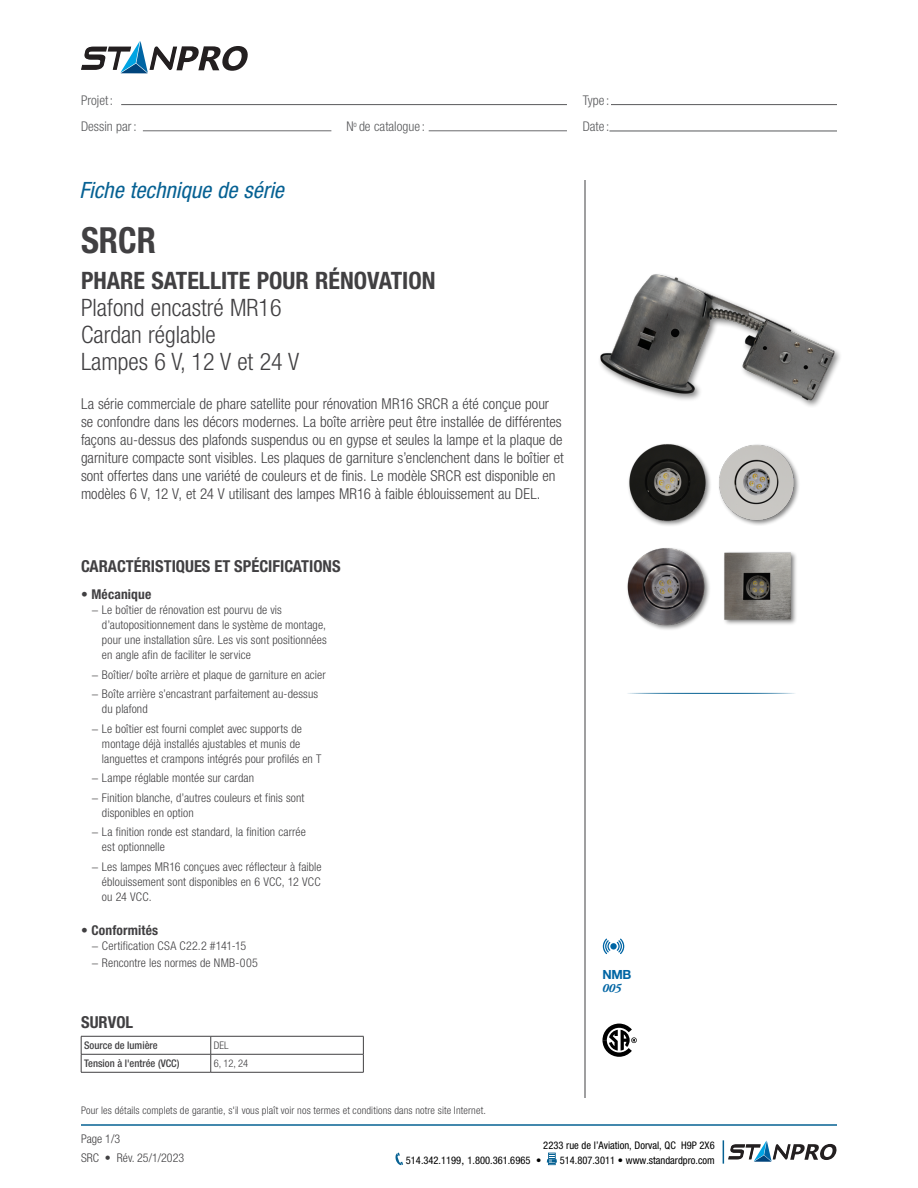
<style>
.page{position:relative;width:918px;height:1188px;background:#fff}
.page>*{position:absolute;margin:0;border:0;box-sizing:border-box;transform-origin:0 0}
.t1{font:700 condensed 36px "Helvetica Neue";color:#414042;scale:.96 1}
.t2{font:300 condensed 24px/27px "Helvetica Neue";color:#414042}
.t3{font:700 condensed 24px "Helvetica Neue";color:#414042}
.t4{font:italic condensed 22.5px "Helvetica Neue";color:#066193}
.t5{font:700 condensed 16.5px "Helvetica Neue";color:#414042}
.t6{font:300 condensed 15px/18px "Helvetica Neue";color:#414042}
.t7{font:700 condensed 13.5px "Helvetica Neue";letter-spacing:.01em;color:#414042}
.t8{font:300 condensed 13.35px "Helvetica Neue";color:#58595b}
.t9{font:700 12.6px "Helvetica Neue";color:#0065a4}
.t10{font:italic 700 12.6px "Adobe Garamond Pro";color:#0065a4}
.t11{font:300 condensed 12px/15px "Helvetica Neue";letter-spacing:.01em;color:#414042}
.t12{font:300 condensed 10.5px "Helvetica Neue";letter-spacing:.015em;color:#414042}
.t13{font:condensed 10.5px "Helvetica Neue";color:#000}
.t14{font:500 condensed 10.5px "Helvetica Neue";color:#414042}
.t15{font:300 condensed 7.8px "Helvetica Neue";color:#58595b}
.s1{font-stretch:normal}
</style>
<div class="page">
<svg style="left:395px;top:1153px;width:8px;height:12px"></svg>
<svg style="left:547px;top:1153px;width:10px;height:12px"></svg>
<hr style="left:81px;top:1124px;width:756px;height:2px;background:#066193">
<hr style="left:121px;top:104px;width:446px;height:1px;background:#58595b">
<hr style="left:611px;top:104px;width:226px;height:1px;background:#58595b">
<hr style="left:610px;top:131px;width:227px;height:1px;background:#58595b">
<hr style="left:429px;top:131px;width:138px;height:1px;background:#696a6d">
<hr style="left:143px;top:131px;width:188px;height:1px;background:#696a6d">
<svg style="left:81px;top:41px;width:167px;height:32px"></svg>
<svg style="left:723px;top:1140px;width:114px;height:24px"></svg>
<hr style="left:585px;top:180px;width:1px;height:918px;background:#414042">
<hr style="left:627px;top:693px;width:169px;height:1px;background:#066193">
<hr style="left:81px;top:1054px;width:130px;height:1px;background:#414042">
<hr style="left:211px;top:1054px;width:153px;height:1px;background:#414042">
<hr style="left:81px;top:1072px;width:130px;height:1px;background:#414042">
<hr style="left:211px;top:1072px;width:153px;height:1px;background:#414042">
<hr style="left:211px;top:1036px;width:153px;height:1px;background:#414042">
<svg style="left:363px;top:1036px;width:1px;height:36px"></svg>
<hr style="left:81px;top:1036px;width:130px;height:1px;background:#414042">
<svg style="left:81px;top:1036px;width:1px;height:36px"></svg>
<svg style="left:210px;top:1036px;width:1px;height:36px"></svg>
<img style="left:600px;top:274px;width:240px;height:133px">
<img style="left:584px;top:422px;width:81px;height:104px">
<img style="left:665px;top:444px;width:134px;height:82px">
<img style="left:584px;top:526px;width:80px;height:121px">
<img style="left:664px;top:548px;width:132px;height:82px">
<svg style="left:603px;top:939px;width:21px;height:15px"></svg>
<svg style="left:602px;top:1024px;width:35px;height:33px"></svg>
<p class="t8" style="left:81px;top:92px;width:34px">Projet :</p>
<p class="t8" style="left:583px;top:92px;width:28px">Type :</p>
<p class="t8" style="left:346px;top:119px;width:80px">N de catalogue :</p>
<p class="t8" style="left:583px;top:119px;width:28px">Date :</p>
<p class="t8" style="left:81px;top:118px;width:57px">Dessin par:</p>
<p class="t15" style="left:354px;top:119px;width:5px">o</p>
<h3 class="t4" style="left:80px;top:177px;width:206px">Fiche technique de série</h3>
<h1 class="t1" style="left:81px;top:218px;width:80px">SRCR</h1>
<h2 class="t3" style="left:81px;top:266px;width:356px">PHARE SATELLITE POUR RÉNOVATION</h2>
<h2 class="t2" style="left:81px;top:294px;width:220px">Plafond encastré MR16<br>Cardan réglable<br>Lampes 6 V, 12 V et 24 V</h2>
<p class="t6" style="left:81px;top:394px;width:484px">La série commerciale de phare satellite pour rénovation MR16 SRCR a été conçue pour se confondre dans les décors modernes. La boîte arrière peut être installée de différentes façons au-dessus des plafonds suspendus ou en gypse et seules la lampe et la plaque de garniture compacte sont visibles. Les plaques de garniture s’enclenchent dans le boîtier et sont offertes dans une variété de couleurs et de finis. Le modèle SRCR est disponible en modèles 6 V, 12 V, et 24 V utilisant des lampes MR16 à faible éblouissement au DEL.</p>
<h3 class="t5" style="left:81px;top:556px;width:261px">CARACTÉRISTIQUES ET SPÉCIFICATIONS</h3>
<p class="t7" style="left:81px;top:586px;width:72px">• Mécanique</p>
<p class="t11" style="left:102px;top:603px;width:226px;text-indent:-10px">− Le boîtier de rénovation est pourvu de vis d’autopositionnement dans le système de montage, pour une installation sûre. Les vis sont positionnées en angle afin de faciliter le service</p>
<p class="t11" style="left:91px;top:665px;width:236px;line-height:19.5px">− Boîtier/ boîte arrière et plaque de garniture en acier − Boîte arrière s’encastrant parfaitement au-dessus</p>
<p class="t11" style="left:91px;top:699px;width:212px;line-height:19.5px;text-indent:10px">du plafond<br>− Le boîtier est fourni complet avec supports de</p>
<p class="t11" style="left:102px;top:736px;width:221px">montage déjà installés ajustables et munis de languettes et crampons intégrés pour profilés en T</p>
<p class="t11" style="left:91px;top:768px;width:214px;line-height:19.5px">− Lampe réglable montée sur cardan<br>− Finition blanche, d’autres couleurs et finis sont</p>
<p class="t11" style="left:91px;top:803px;width:216px;line-height:19.5px;text-indent:10px">disponibles en option<br>− La finition ronde est standard, la finition carrée</p>
<p class="t11" style="left:91px;top:837px;width:232px;line-height:19.5px;text-indent:10px">est optionnelle<br>− Les lampes MR16 conçues avec réflecteur à faible</p>
<p class="t11" style="left:102px;top:874px;width:220px">éblouissement sont disponibles en 6 VCC, 12 VCC ou 24 VCC.</p>
<p class="t7" style="left:81px;top:922px;width:79px">• Conformités</p>
<p class="t11" style="left:91px;top:938px;width:168px;line-height:16.5px">− Certification CSA C22.2 #141-15<br>− Rencontre les normes de NMB-005</p>
<h3 class="t5" style="left:81px;top:1012px;width:53px">SURVOL</h3>
<p class="t14" style="left:84px;top:1039px;width:75px">Source de lumière</p>
<p class="t12" style="left:214px;top:1039px;width:16px">DEL</p>
<p class="t14" style="left:84px;top:1057px;width:97px">Tension à l'entrée (VCC)</p>
<p class="t12" style="left:214px;top:1057px;width:36px">6, 12, 24</p>
<p class="t12" style="left:81px;top:1104px;width:406px">Pour les détails complets de garantie, s'il vous plaît voir nos termes et conditions dans notre site Internet.</p>
<p class="t9" style="left:602px;top:967px;width:31px">NMB</p>
<p class="t10" style="left:602px;top:980px;width:21px">005</p>
<p class="t11" style="left:81px;top:1130px;width:105px;line-height:18.3px">Page 1/3<br>SRC • Rév. 25/1/2023</p>
<p class="t13" style="left:543px;top:1139px;width:173px">2233 rue de l’Aviation, Dorval, QC H9P 2X6</p>
<p class="t13" style="left:406px;top:1154px;width:137px">514.342.1199<span class="s1">,</span> 1.800.361.6965 •</p>
<p class="t13" style="left:560px;top:1154px;width:157px">514.807.3011 • www.standardpro.com</p>
</div>
